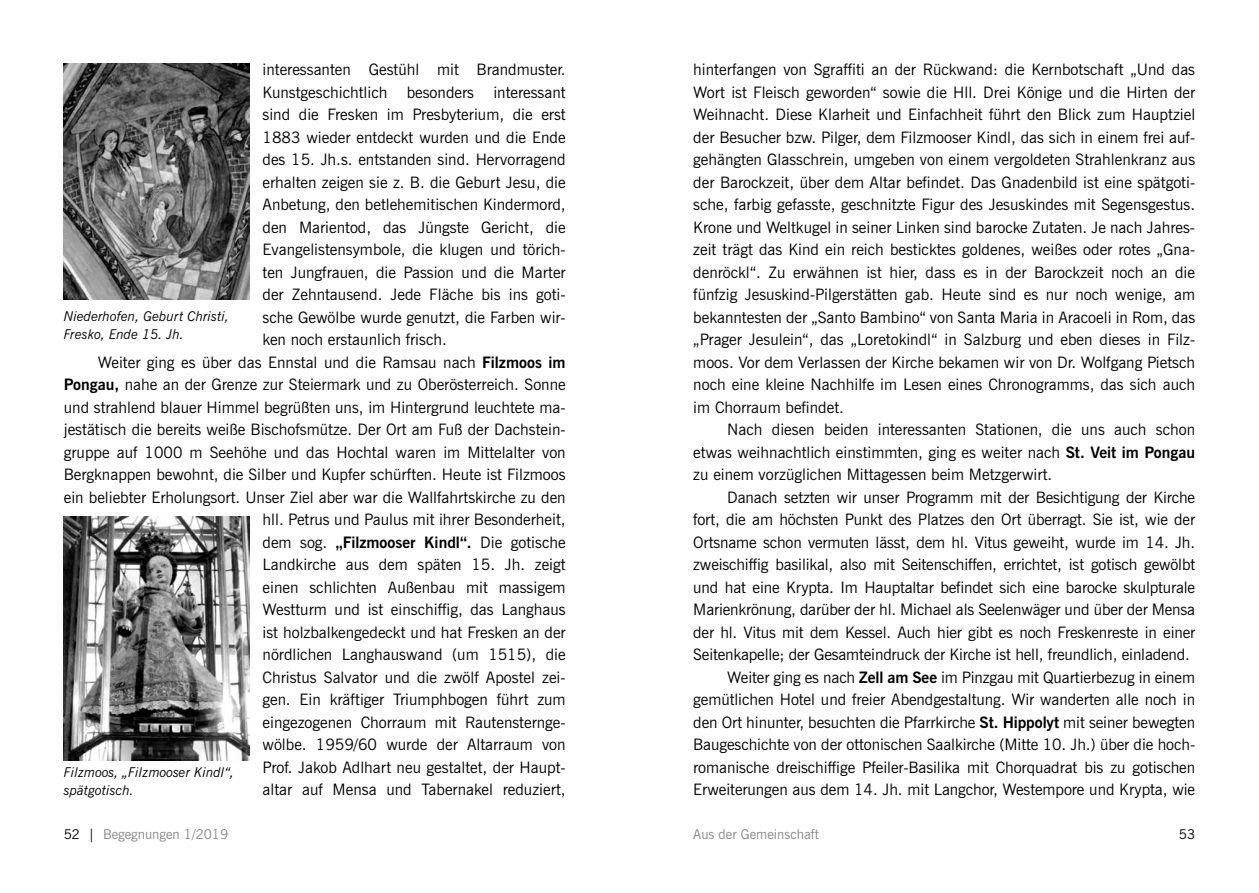
<style>
.page{position:relative;width:1259px;height:893px;background:#fff}
.page>*{position:absolute;margin:0;border:0;box-sizing:border-box;transform-origin:0 0}
.t1{font:15.75px/22.5px "News Gothic BT";color:#000;text-align:justify}
.t2{font:italic 13.5px/18px "News Gothic BT";color:#000}
.t3{font:13.5px "News Gothic BT";color:#878787}
.t4{font:13.5px "News Gothic BT";color:#000}
.s1{font-weight:700}
.s2{color:#000}
</style>
<div class="page">
<img style="left:64px;top:64px;width:186px;height:235px">
<img style="left:64px;top:516px;width:186px;height:245px">
<p class="t1" style="left:262px;top:58px;width:305px">interessanten Gestühl mit Brandmuster.</p>
<p class="t1" style="left:262px;top:81px;width:305px">Kunstgeschichtlich besonders interessant</p>
<p class="t1" style="left:262px;top:103px;width:305px">sind die Fresken im Presbyterium, die erst</p>
<p class="t1" style="left:262px;top:126px;width:305px">1883 wieder entdeckt wurden und die Ende</p>
<p class="t1" style="left:262px;top:148px;width:305px">des 15. Jh.s. entstanden sind. Hervorragend</p>
<p class="t1" style="left:262px;top:171px;width:305px">erhalten zeigen sie z. B. die Geburt Jesu, die</p>
<p class="t1" style="left:262px;top:193px;width:305px">Anbetung, den betlehemitischen Kindermord,</p>
<p class="t1" style="left:262px;top:216px;width:305px">den Marientod, das Jüngste Gericht, die</p>
<p class="t1" style="left:262px;top:238px;width:305px">Evangelistensymbole, die klugen und törich-</p>
<p class="t1" style="left:262px;top:261px;width:305px">ten Jungfrauen, die Passion und die Marter</p>
<p class="t1" style="left:262px;top:283px;width:304px">der Zehntausend. Jede Fläche bis ins goti-</p>
<p class="t1" style="left:262px;top:306px;width:305px">sche Gewölbe wurde genutzt, die Farben wir-</p>
<p class="t1" style="left:262px;top:328px;width:186px">ken noch erstaunlich frisch.</p>
<p class="t1" style="left:98px;top:351px;width:469px">Weiter ging es über das Ennstal und die Ramsau nach <span class="s1">Filzmoos im</span></p>
<p class="t1" style="left:64px;top:373px;width:503px"><span class="s1">Pongau,</span> nahe an der Grenze zur Steiermark und zu Oberösterreich. Sonne</p>
<p class="t1" style="left:64px;top:396px;width:503px">und strahlend blauer Himmel begrüßten uns, im Hintergrund leuchtete ma-</p>
<p class="t1" style="left:64px;top:418px;width:503px">jestätisch die bereits weiße Bischofsmütze. Der Ort am Fuß der Dachstein-</p>
<p class="t1" style="left:64px;top:441px;width:503px">gruppe auf 1000 m Seehöhe und das Hochtal waren im Mittelalter von</p>
<p class="t1" style="left:64px;top:463px;width:503px">Bergknappen bewohnt, die Silber und Kupfer schürften. Heute ist Filzmoos</p>
<p class="t1" style="left:64px;top:486px;width:503px">ein beliebter Erholungsort. Unser Ziel aber war die Wallfahrtskirche zu den</p>
<p class="t1" style="left:262px;top:508px;width:305px">hll. Petrus und Paulus mit ihrer Besonderheit,</p>
<p class="t1" style="left:262px;top:531px;width:305px">dem sog. <span class="s1">„Filzmooser Kindl“.</span> Die gotische</p>
<p class="t1" style="left:262px;top:553px;width:304px">Landkirche aus dem späten 15. Jh. zeigt</p>
<p class="t1" style="left:262px;top:576px;width:305px">einen schlichten Außenbau mit massigem</p>
<p class="t1" style="left:262px;top:598px;width:305px">Westturm und ist einschiffig, das Langhaus</p>
<p class="t1" style="left:262px;top:621px;width:305px">ist holzbalkengedeckt und hat Fresken an der</p>
<p class="t1" style="left:262px;top:643px;width:305px">nördlichen Langhauswand (um 1515), die</p>
<p class="t1" style="left:262px;top:666px;width:305px">Christus Salvator und die zwölf Apostel zei-</p>
<p class="t1" style="left:262px;top:688px;width:305px">gen. Ein kräftiger Triumphbogen führt zum</p>
<p class="t1" style="left:262px;top:711px;width:305px">eingezogenen Chorraum mit Rautensternge-</p>
<p class="t1" style="left:262px;top:733px;width:305px">wölbe. 1959/60 wurde der Altarraum von</p>
<p class="t1" style="left:262px;top:756px;width:305px">Prof. Jakob Adlhart neu gestaltet, der Haupt-</p>
<p class="t1" style="left:262px;top:778px;width:305px">altar auf Mensa und Tabernakel reduziert,</p>
<p class="t2" style="left:64px;top:307px;width:167px">Niederhofen, Geburt Christi,<br>Fresko, Ende 15. Jh.</p>
<p class="t2" style="left:64px;top:763px;width:172px">Filzmoos, „Filzmooser Kindl“, spätgotisch.</p>
<p class="t1" style="left:693px;top:58px;width:503px">hinterfangen von Sgraffiti an der Rückwand: die Kernbotschaft „Und das Wort ist Fleisch geworden“ sowie die Hll. Drei Könige und die Hirten der Weihnacht. Diese Klarheit und Einfachheit führt den Blick zum Hauptziel der Besucher bzw. Pilger, dem Filzmooser Kindl, das sich in einem frei auf&shy;gehängten Glasschrein, umgeben von einem vergoldeten Strahlenkranz aus der Barockzeit, über dem Altar befindet. Das Gnadenbild ist eine spätgoti&shy;sche, farbig gefasste, geschnitzte Figur des Jesuskindes mit Segensgestus.<br>Krone und Weltkugel in seiner Linken sind barocke Zutaten. Je nach Jahres&shy;zeit trägt das Kind ein reich besticktes goldenes, weißes oder rotes „Gna&shy;denröckl“. Zu erwähnen ist hier, dass es in der Barockzeit noch an die fünfzig Jesuskind-Pilgerstätten gab. Heute sind es nur noch wenige, am bekanntesten der „Santo Bambino“ von Santa Maria in Aracoeli in Rom, das „Prager Jesulein“, das „Loretokindl“ in Salzburg und eben dieses in Filz&shy;moos. Vor dem Verlassen der Kirche bekamen wir von Dr. Wolfgang Pietsch noch eine kleine Nachhilfe im Lesen eines Chronogramms, das sich auch im Chorraum befindet.</p>
<p class="t1" style="left:693px;top:418px;width:503px;text-indent:34px">Nach diesen beiden interessanten Stationen, die uns auch schon etwas weihnachtlich einstimmten, ging es weiter nach <span class="s1">St. Veit im Pongau </span>zu einem vorzüglichen Mittagessen beim Metzgerwirt.</p>
<p class="t1" style="left:727px;top:486px;width:469px">Danach setzten wir unser Programm mit der Besichtigung der Kirche</p>
<p class="t1" style="left:693px;top:508px;width:503px">fort, die am höchsten Punkt des Platzes den Ort überragt. Sie ist, wie der</p>
<p class="t1" style="left:693px;top:531px;width:503px">Ortsname schon vermuten lässt, dem hl. Vitus geweiht, wurde im 14. Jh.</p>
<p class="t1" style="left:693px;top:553px;width:503px">zweischiffig basilikal, also mit Seitenschiffen, errichtet, ist gotisch gewölbt</p>
<p class="t1" style="left:693px;top:576px;width:503px">und hat eine Krypta. Im Hauptaltar befindet sich eine barocke skulpturale</p>
<p class="t1" style="left:693px;top:598px;width:503px">Marienkrönung, darüber der hl. Michael als Seelenwäger und über der Mensa</p>
<p class="t1" style="left:693px;top:621px;width:503px">der hl. Vitus mit dem Kessel. Auch hier gibt es noch Freskenreste in einer</p>
<p class="t1" style="left:693px;top:643px;width:498px">Seitenkapelle; der Gesamteindruck der Kirche ist hell, freundlich, einladend.</p>
<p class="t1" style="left:727px;top:666px;width:469px">Weiter ging es nach <span class="s1">Zell am See</span> im Pinzgau mit Quartierbezug in einem</p>
<p class="t1" style="left:693px;top:688px;width:503px">gemütlichen Hotel und freier Abendgestaltung. Wir wanderten alle noch in</p>
<p class="t1" style="left:693px;top:711px;width:503px">den Ort hinunter, besuchten die Pfarrkirche <span class="s1">St. Hippolyt</span> mit seiner bewegten</p>
<p class="t1" style="left:693px;top:733px;width:503px">Baugeschichte von der ottonischen Saalkirche (Mitte 10. Jh.) über die hoch-</p>
<p class="t1" style="left:693px;top:756px;width:503px">romanische dreischiffige Pfeiler-Basilika mit Chorquadrat bis zu gotischen</p>
<p class="t1" style="left:693px;top:778px;width:503px">Erweiterungen aus dem 14. Jh. mit Langchor, Westempore und Krypta, wie</p>
<p class="t3" style="left:64px;top:826px;width:166px"><span class="s2">52 |</span> Begegnungen 1/2019</p>
<p class="t3" style="left:693px;top:826px;width:127px">Aus der Gemeinschaft</p>
<p class="t4" style="left:1179px;top:826px;width:18px">53</p>
</div>
